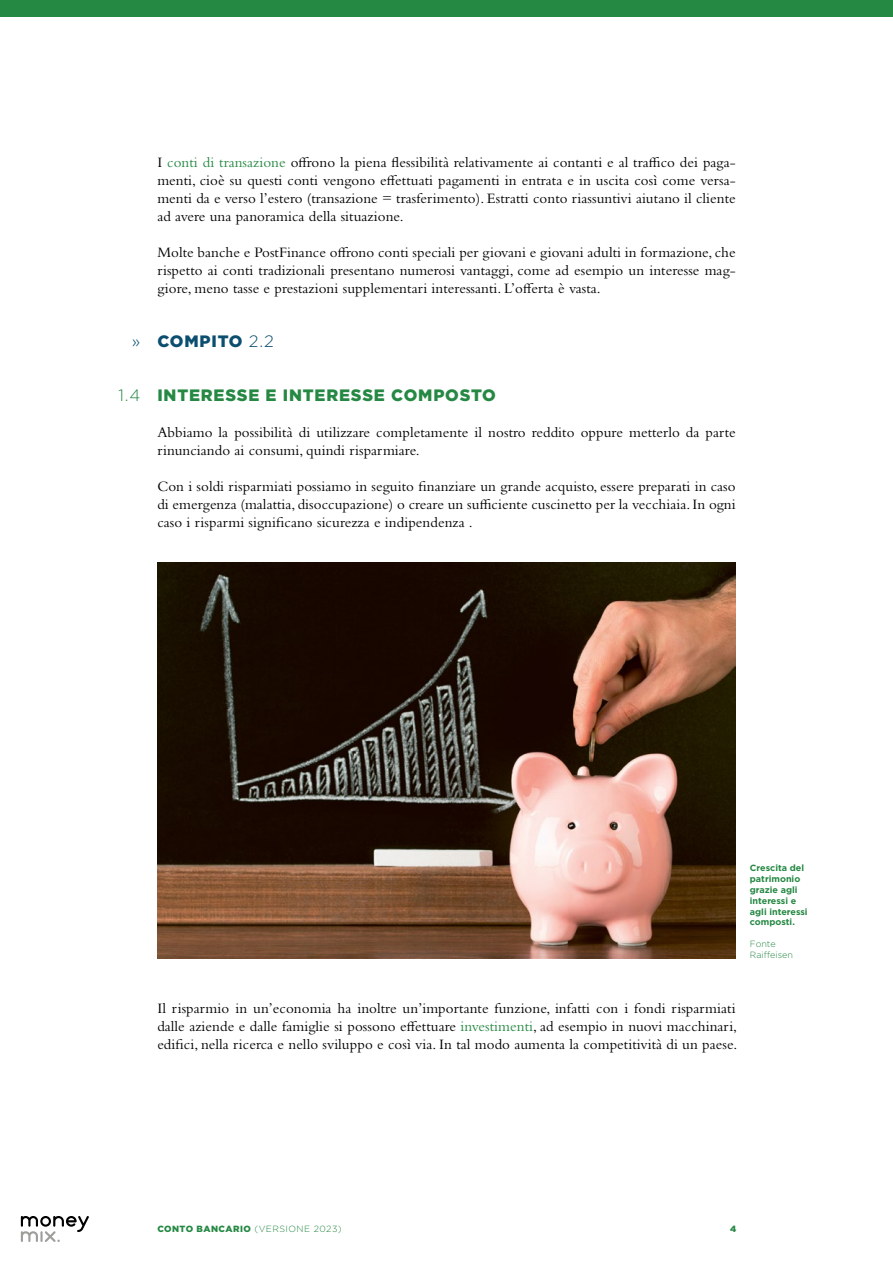
<style>
.page{position:relative;width:893px;height:1263px;background:#fff}
.page>*{position:absolute;margin:0;border:0;box-sizing:border-box;transform-origin:0 0}
.t1{font:900 16.5px "Gotham";letter-spacing:.05em;color:#258843}
.t2{font:900 16.5px "Gotham";letter-spacing:.05em;color:#0b4e70}
.t3{font:300 16.5px "Gotham";color:#258843}
.t4{font:300 16.5px "Gotham";color:#0b4e70}
.t5{font:15px/18px "Bembo Std";letter-spacing:.005em;color:#000;text-align:justify}
.t6{font:700 9px/10.8px "Gotham";color:#258843}
.t7{font:300 9px "Gotham";letter-spacing:.05em;color:#258843}
.t8{font:300 9px/10.8px "Gotham";color:#258843}
.t9{font:900 9px "Gotham";color:#258843}
.s1{color:#258843}
.s2{font-weight:300}
.s3{font-weight:900}
</style>
<div class="page">
<div style="left:0;top:0;width:893px;height:17px;background:#258843"></div>
<svg style="left:21px;top:1216px;width:68px;height:26px"></svg>
<img style="left:157px;top:563px;width:579px;height:396px">
<p class="t4" style="left:132px;top:331px;width:10px">»</p>
<p class="t3" style="left:118px;top:385px;width:23px">1.4</p>
<p class="t5" style="left:157px;top:153px;width:580px">I <span class="s1">conti di transazione</span> offrono la piena flessibilità relativamente ai contanti e al traffico dei paga&shy;menti, cioè su questi conti vengono effettuati pagamenti in entrata e in uscita così come versa&shy;menti da e verso l’estero (transazione = trasferimento). Estratti conto riassuntivi aiutano il cliente ad avere una panoramica della situazione.</p>
<p class="t5" style="left:157px;top:243px;width:580px">Molte banche e PostFinance offrono conti speciali per giovani e giovani adulti in formazione, che rispetto ai conti tradizionali presentano numerosi vantaggi, come ad esempio un interesse mag&shy;giore, meno tasse e prestazioni supplementari interessanti. L’offerta è vasta.</p>
<p class="t2" style="left:157px;top:330px;width:118px">COMPITO <span class="s2">2.2</span></p>
<p class="t1" style="left:157px;top:384px;width:340px">INTERESSE E INTERESSE COMPOSTO</p>
<p class="t5" style="left:157px;top:423px;width:580px">Abbiamo la possibilità di utilizzare completamente il nostro reddito oppure metterlo da parte rinunciando ai consumi, quindi risparmiare.</p>
<p class="t5" style="left:157px;top:477px;width:580px">Con i soldi risparmiati possiamo in seguito finanziare un grande acquisto, essere preparati in caso di emergenza (malattia, disoccupazione) o creare un sufficiente cuscinetto per la vecchiaia. In ogni caso i risparmi significano sicurezza e indipendenza .</p>
<p class="t6" style="left:750px;top:863px;width:59px">Crescita del patrimonio grazie agli interessi e agli interessi composti.</p>
<p class="t8" style="left:750px;top:938px;width:45px">Fonte<br>Raiffeisen</p>
<p class="t5" style="left:157px;top:999px;width:581px">Il risparmio in un’economia ha inoltre un’importante funzione, infatti con i fondi risparmiati dalle aziende e dalle famiglie si possono effettuare <span class="s1">investimenti</span>, ad esempio in nuovi macchinari, edifici, nella ricerca e nello sviluppo e così via. In tal modo aumenta la competitività di un paese.</p>
<p class="t7" style="left:157px;top:1223px;width:186px"><span class="s3">CONTO BANCARIO</span> (VERSIONE 2023)</p>
<p class="t9" style="left:730px;top:1223px;width:8px">4</p>
</div>
